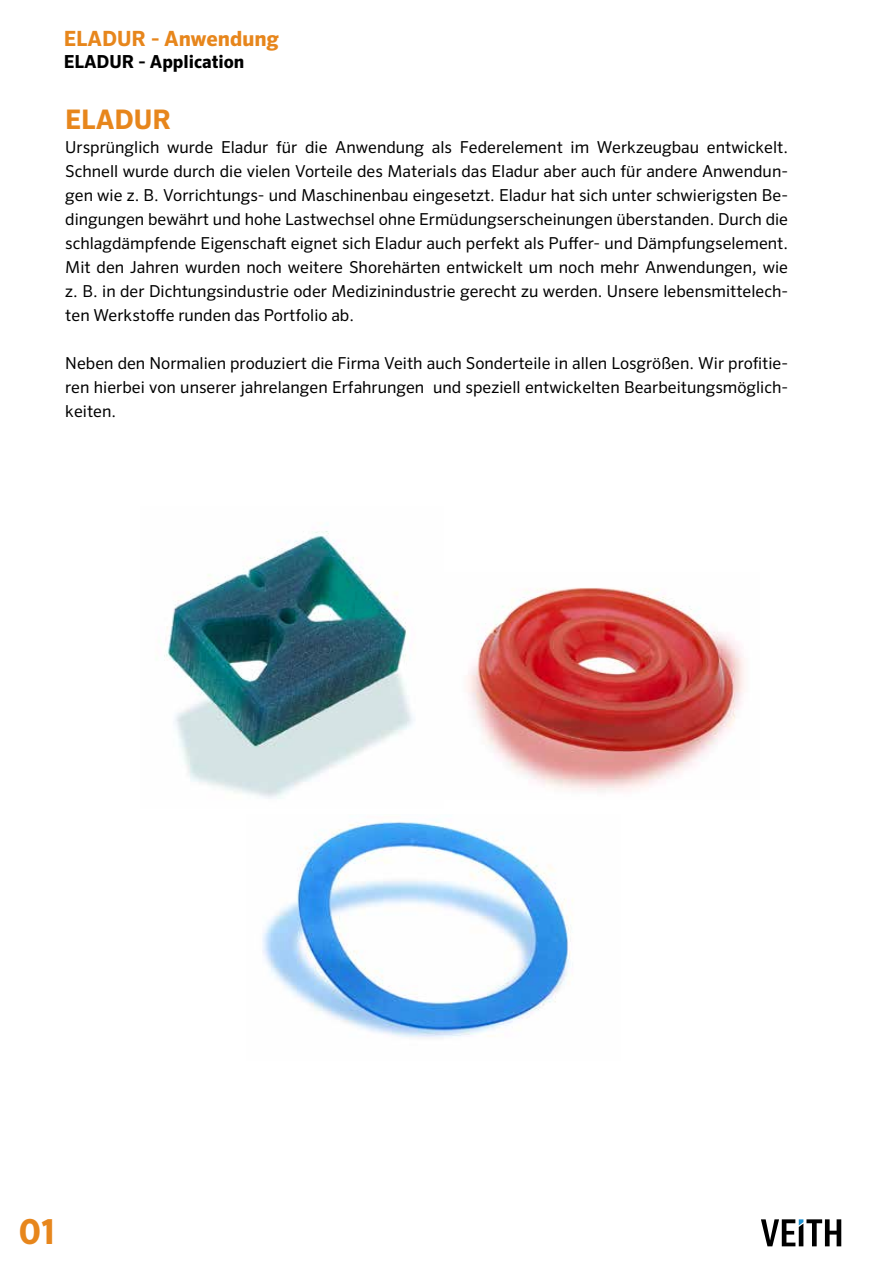
<style>
.page{position:relative;width:893px;height:1263px;background:#fff}
.page>*{position:absolute;margin:0;border:0;box-sizing:border-box;transform-origin:0 0}
.t1{font:700 34.5px "Sero Pro";color:#e7861c}
.t2{font:700 27px "Sero Pro";color:#e7861c}
.t3{font:700 21px "Sero Pro";color:#e7861c}
.t4{font:700 18px "Sero Pro";color:#000}
.t5{font:16.5px/24px "Sero Pro";color:#000;text-align:justify}
</style>
<div class="page">
<img style="left:467px;top:587px;width:277px;height:205px">
<img style="left:164px;top:523px;width:250px;height:276px">
<img style="left:262px;top:820px;width:311px;height:218px">
<svg style="left:761px;top:1219px;width:80px;height:27px"></svg>
<p class="t3" style="left:64px;top:26px;width:217px">ELADUR - Anwendung</p>
<p class="t4" style="left:64px;top:50px;width:182px">ELADUR - Application</p>
<h2 class="t2" style="left:65px;top:103px;width:108px">ELADUR</h2>
<p class="t5" style="left:65px;top:135px;width:724px">Ursprünglich wurde Eladur für die Anwendung als Federelement im Werkzeugbau entwickelt.<br>Schnell wurde durch die vielen Vorteile des Materials das Eladur aber auch für andere Anwendun&shy;gen wie z. B. Vorrichtungs- und Maschinenbau eingesetzt. Eladur hat sich unter schwierigsten Be&shy;dingungen bewährt und hohe Lastwechsel ohne Ermüdungserscheinungen überstanden. Durch die schlagdämpfende Eigenschaft eignet sich Eladur auch perfekt als Puffer- und Dämpfungselement.<br>Mit den Jahren wurden noch weitere Shorehärten entwickelt um noch mehr Anwendungen, wie z. B. in der Dichtungsindustrie oder Medizinindustrie gerecht zu werden. Unsere lebensmittelech&shy;ten Werkstoffe runden das Portfolio ab.</p>
<p class="t5" style="left:65px;top:351px;width:724px">Neben den Normalien produziert die Firma Veith auch Sonderteile in allen Losgrößen. Wir profitie&shy;ren hierbei von unserer jahrelangen Erfahrungen und speziell entwickelten Bearbeitungsmöglich&shy;keiten.</p>
<h1 class="t1" style="left:19px;top:1211px;width:38px">01</h1>
</div>
